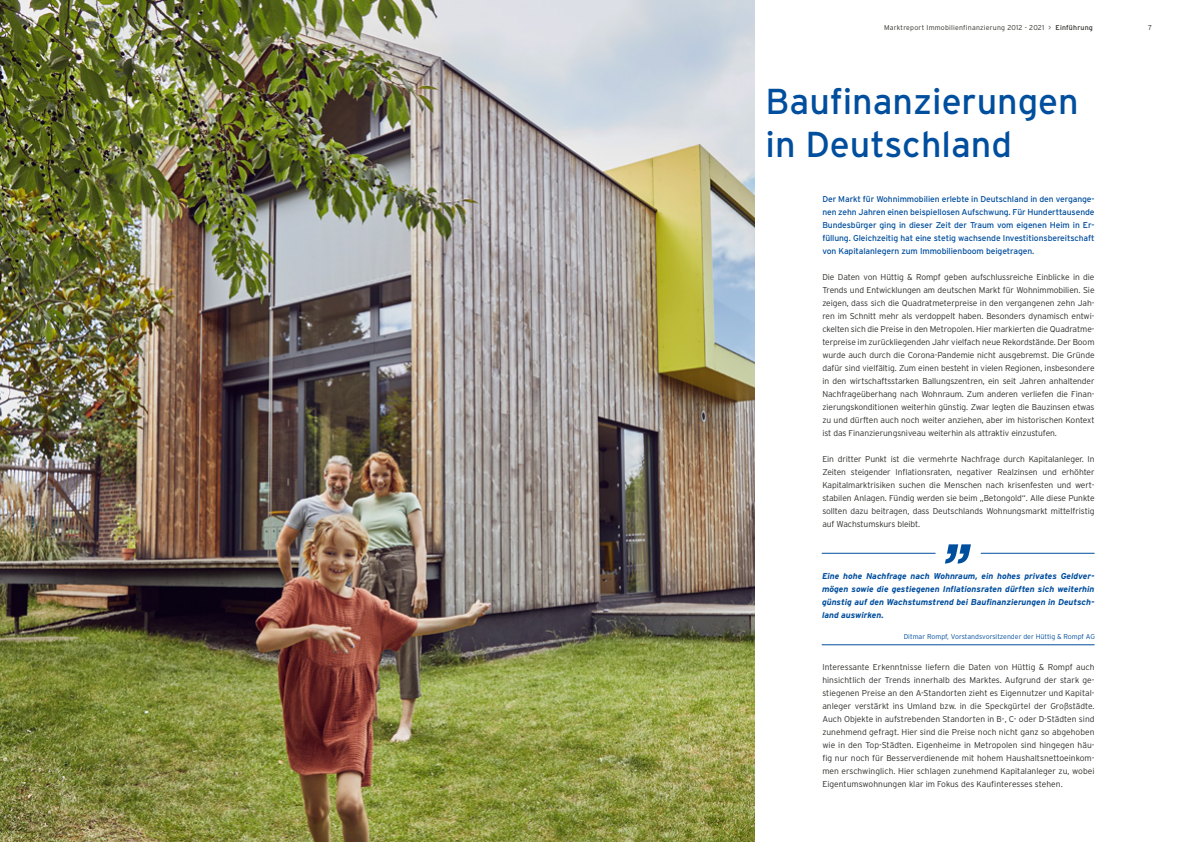
<style>
.page{position:relative;width:1191px;height:842px;background:#fff}
.page>*{position:absolute;margin:0;border:0;box-sizing:border-box;transform-origin:0 0}
.t1{font:italic 700 60px "Helvetica Neue";color:#004e9e}
.t2{font:36px/43.2px "Interstate";color:#004e9e}
.t3{font:300 8.5px/13px "Interstate";letter-spacing:-.01em;color:#2e2e2a;text-align:justify}
.t4{font:8.5px/13px "Interstate";letter-spacing:-.01em;color:#004e9e;text-align:justify}
.t5{font:italic 700 8.5px/13px "Interstate";color:#004e9e;text-align:justify}
.t6{font:300 7px "Interstate";letter-spacing:.03em;color:#2e2e2a}
.t7{font:300 7px "Interstate";color:#004e9e}
.s1{font-weight:400}
</style>
<div class="page">
<img style="left:0;top:0;width:754px;height:842px">
<hr style="left:822px;top:553px;width:113px;height:1px;background:#004e9e">
<hr style="left:981px;top:553px;width:113px;height:1px;background:#004e9e">
<hr style="left:822px;top:644px;width:272px;height:1px;background:#004e9e">
<p class="t6" style="left:884px;top:24px;width:210px">Marktreport Immobilienfinanzierung 2012 - 2021 &gt; <span class="s1">Einführung</span></p>
<p class="t6" style="left:1148px;top:24px;width:5px">7</p>
<h2 class="t2" style="left:765px;top:79px;width:315px">Baufinanzierungen in Deutschland</h2>
<p class="t4" style="left:822px;top:192px;width:274px">Der Markt für Wohnimmobilien erlebte in Deutschland in den vergange&shy;nen zehn Jahren einen beispiellosen Aufschwung. Für Hunderttausende Bundesbürger ging in dieser Zeit der Traum vom eigenen Heim in Er&shy;füllung. Gleichzeitig hat eine stetig wachsende Investitionsbereitschaft von Kapitalanlegern zum Immobilienboom beigetragen.</p>
<p class="t3" style="left:822px;top:270px;width:274px">Die Daten von Hüttig &amp; Rompf geben aufschlussreiche Einblicke in die Trends und Entwicklungen am deutschen Markt für Wohnimmobilien. Sie zeigen, dass sich die Quadratmeterpreise in den vergangenen zehn Jah&shy;ren im Schnitt mehr als verdoppelt haben. Besonders dynamisch entwi&shy;ckelten sich die Preise in den Metropolen. Hier markierten die Quadratme&shy;terpreise im zurückliegenden Jahr vielfach neue Rekordstände. Der Boom wurde auch durch die Corona-Pandemie nicht ausgebremst. Die Gründe dafür sind vielfältig. Zum einen besteht in vielen Regionen, insbesondere in den wirtschaftsstarken Ballungszentren, ein seit Jahren anhaltender Nachfrageüberhang nach Wohnraum. Zum anderen verliefen die Finan&shy;zierungskonditionen weiterhin günstig. Zwar legten die Bauzinsen etwas zu und dürften auch noch weiter anziehen, aber im historischen Kontext ist das Finanzierungsniveau weiterhin als attraktiv einzustufen.</p>
<p class="t3" style="left:822px;top:452px;width:274px">Ein dritter Punkt ist die vermehrte Nachfrage durch Kapitalanleger. In Zeiten steigender Inflationsraten, negativer Realzinsen und erhöhter Kapitalmarktrisiken suchen die Menschen nach krisenfesten und wert&shy;stabilen Anlagen. Fündig werden sie beim „Betongold“. Alle diese Punkte sollten dazu beitragen, dass Deutschlands Wohnungsmarkt mittelfristig auf Wachstumskurs bleibt.</p>
<h1 class="t1" style="left:947px;top:485px;width:30px">„</h1>
<p class="t5" style="left:822px;top:569px;width:274px">Eine hohe Nachfrage nach Wohnraum, ein hohes privates Geldver&shy;mögen sowie die gestiegenen Inflationsraten dürften sich weiterhin günstig auf den Wachstumstrend bei Baufinanzierungen in Deutsch&shy;land auswirken.</p>
<p class="t7" style="left:903px;top:633px;width:193px">Ditmar Rompf, Vorstandsvorsitzender der Hüttig &amp; Rompf AG</p>
<p class="t3" style="left:822px;top:660px;width:274px">Interessante Erkenntnisse liefern die Daten von Hüttig &amp; Rompf auch hinsichtlich der Trends innerhalb des Marktes. Aufgrund der stark ge&shy;stiegenen Preise an den A-Standorten zieht es Eigennutzer und Kapital&shy;anleger verstärkt ins Umland bzw. in die Speckgürtel der Großstädte.<br>Auch Objekte in aufstrebenden Standorten in B-, C- oder D-Städten sind zunehmend gefragt. Hier sind die Preise noch nicht ganz so abgehoben wie in den Top-Städten. Eigenheime in Metropolen sind hingegen häu&shy;fig nur noch für Besserverdienende mit hohem Haushaltsnettoeinkom&shy;men erschwinglich. Hier schlagen zunehmend Kapitalanleger zu, wobei Eigentumswohnungen klar im Fokus des Kaufinteresses stehen.</p>
</div>
